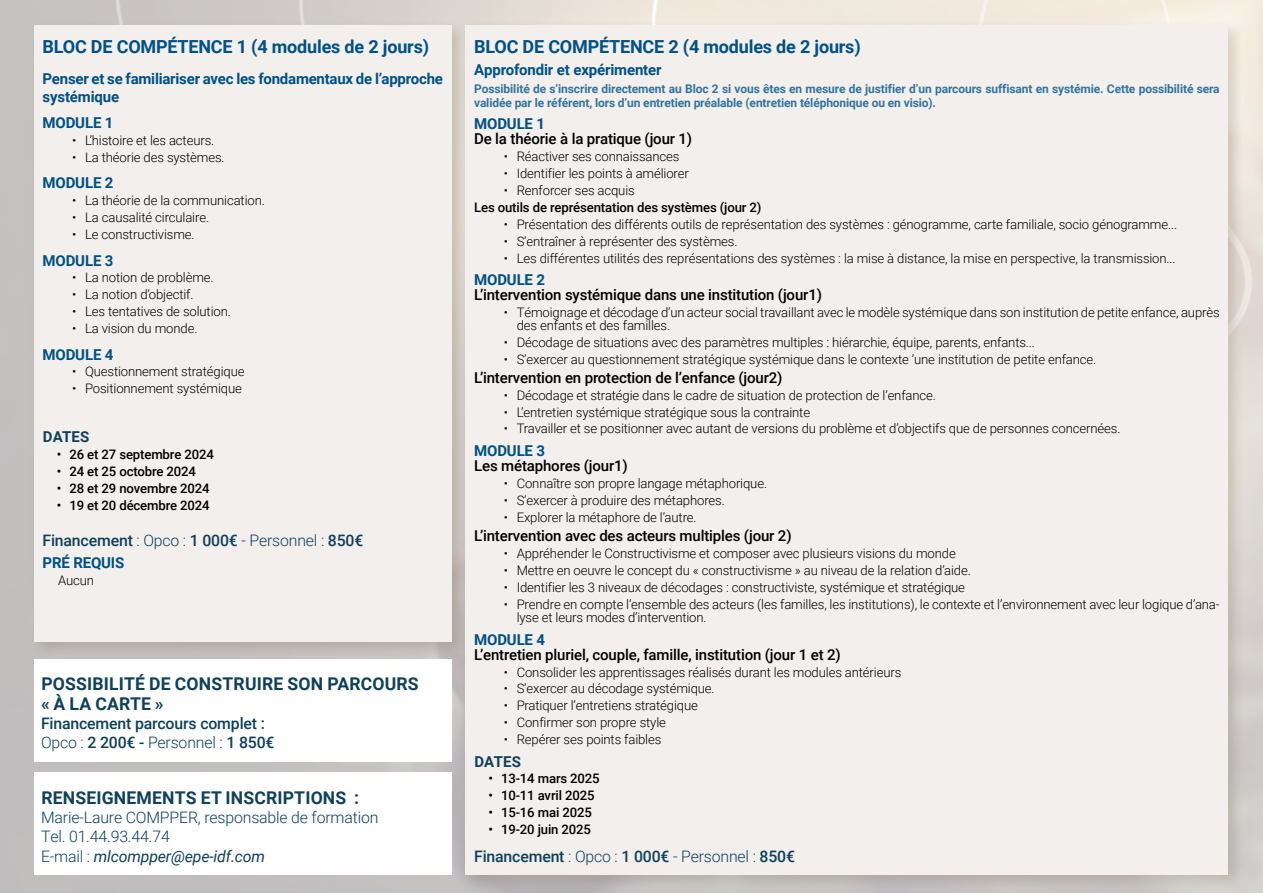
<style>
.page{position:relative;width:1263px;height:893px;background:#fff}
.page>*{position:absolute;margin:0;border:0;box-sizing:border-box;transform-origin:0 0}
.t1{font:700 18px "Roboto";letter-spacing:-.01em;color:#005185}
.t2{font:700 17.55px/19.2px "Roboto";letter-spacing:.01em;color:#0f415b}
.t3{font:500 15.9px/19.4px "Roboto";letter-spacing:-.01em;color:#0f405b}
.t4{font:300 15.9px/19.4px "Roboto";letter-spacing:-.01em;color:#0f405b}
.t5{font:500 15px "Roboto";letter-spacing:-.01em;color:#000}
.t6{font:700 15px/18px "Roboto";letter-spacing:-.01em;color:#005185}
.t7{font:700 15px "Roboto";letter-spacing:.01em;color:#0f415b}
.t8{font:300 13.2px/13.2px "Roboto";letter-spacing:-.01em;color:#000}
.t9{font:500 13.2px "Roboto";letter-spacing:-.01em;color:#000}
.t10{font:700 12px/14.4px "Roboto";letter-spacing:-.01em;color:#33749e}
.s1{font-weight:300}
.s2{font-weight:400;font-style:italic}
</style>
<div class="page">
<div style="left:29px;top:21px;width:438px;height:637px;background:#86775d;opacity:.28"></div>
<div style="left:34px;top:26px;width:417px;height:616px;background:#f2efec"></div>
<div style="left:461px;top:21px;width:783px;height:869px;background:#86775d;opacity:.28"></div>
<div style="left:466px;top:26px;width:762px;height:849px;background:#f2efec"></div>
<h1 class="t1" style="left:43px;top:34px;width:388px">BLOC DE COMPÉTENCE 1 (4 modules de 2 jours)</h1>
<p class="t6" style="left:43px;top:69px;width:402px">Penser et se familiariser avec les fondamentaux de l’approche systémique</p>
<p class="t6" style="left:43px;top:113px;width:72px">MODULE 1</p>
<p class="t8" style="left:72px;top:133px;width:144px">• L’histoire et les acteurs.</p>
<p class="t8" style="left:72px;top:150px;width:154px">• La théorie des systèmes.</p>
<p class="t6" style="left:43px;top:174px;width:72px">MODULE 2</p>
<p class="t8" style="left:72px;top:193px;width:194px">• La théorie de la communication.</p>
<p class="t8" style="left:72px;top:210px;width:138px">• La causalité circulaire.</p>
<p class="t8" style="left:72px;top:227px;width:124px">• Le constructivisme.</p>
<p class="t6" style="left:43px;top:251px;width:72px">MODULE 3</p>
<p class="t8" style="left:72px;top:271px;width:143px">• La notion de problème.</p>
<p class="t8" style="left:72px;top:287px;width:123px">• La notion d’objectif.</p>
<p class="t8" style="left:72px;top:304px;width:160px">• Les tentatives de solution.</p>
<p class="t8" style="left:72px;top:321px;width:127px">• La vision du monde.</p>
<p class="t6" style="left:43px;top:345px;width:72px">MODULE 4</p>
<p class="t8" style="left:72px;top:365px;width:174px">• Questionnement stratégique</p>
<p class="t8" style="left:72px;top:381px;width:171px">• Positionnement systémique</p>
<p class="t7" style="left:43px;top:426px;width:48px">DATES</p>
<p class="t9" style="left:57px;top:445px;width:159px">• 26 et 27 septembre 2024</p>
<p class="t9" style="left:57px;top:462px;width:141px">• 24 et 25 octobre 2024</p>
<p class="t9" style="left:57px;top:479px;width:154px">• 28 et 29 novembre 2024</p>
<p class="t9" style="left:57px;top:496px;width:154px">• 19 et 20 décembre 2024</p>
<p class="t3" style="left:43px;top:530px;width:322px">Financement <span class="s1">: Opco :</span> 1 000€ <span class="s1">- Personnel :</span> 850€</p>
<p class="t6" style="left:43px;top:553px;width:83px">PRÉ REQUIS</p>
<p class="t8" style="left:58px;top:573px;width:37px">Aucun</p>
<h2 class="t2" style="left:41px;top:674px;width:379px">POSSIBILITÉ DE CONSTRUIRE SON PARCOURS « À LA CARTE »</h2>
<p class="t3" style="left:41px;top:713px;width:235px">Financement parcours complet :<br><span class="s1">Opco :</span> 2 200€ - <span class="s1">Personnel :</span> 1 850€</p>
<h2 class="t2" style="left:41px;top:787px;width:319px">RENSEIGNEMENTS ET INSCRIPTIONS :</h2>
<p class="t4" style="left:41px;top:807px;width:339px">Marie-Laure COMPPER, responsable de formation<br>Tel. 01.44.93.44.74<br>E-mail : <span class="s2">mlcompper@epe-idf.com</span></p>
<h1 class="t1" style="left:474px;top:34px;width:388px">BLOC DE COMPÉTENCE 2 (4 modules de 2 jours)</h1>
<p class="t6" style="left:474px;top:60px;width:189px">Approfondir et expérimenter</p>
<p class="t10" style="left:474px;top:81px;width:747px">Possibilité de s’inscrire directement au Bloc 2 si vous êtes en mesure de justifier d’un parcours suffisant en systémie. Cette possibilité sera validée par le référent, lors d’un entretien préalable (entretien téléphonique ou en visio).</p>
<p class="t6" style="left:474px;top:115px;width:72px">MODULE 1</p>
<p class="t5" style="left:474px;top:129px;width:220px">De la théorie à la pratique (jour 1)</p>
<p class="t8" style="left:504px;top:150px;width:177px">• Réactiver ses connaissances</p>
<p class="t8" style="left:504px;top:166px;width:187px">• Identifier les points à améliorer</p>
<p class="t8" style="left:504px;top:183px;width:132px">• Renforcer ses acquis</p>
<p class="t9" style="left:474px;top:198px;width:289px">Les outils de représentation des systèmes (jour 2)</p>
<p class="t8" style="left:504px;top:217px;width:675px">• Présentation des différents outils de représentation des systèmes : génogramme, carte familiale, socio génogramme...</p>
<p class="t8" style="left:504px;top:234px;width:235px">• S’entraîner à représenter des systèmes.</p>
<p class="t8" style="left:504px;top:251px;width:673px">• Les différentes utilités des représentations des systèmes : la mise à distance, la mise en perspective, la transmission...</p>
<p class="t6" style="left:474px;top:270px;width:72px">MODULE 2</p>
<p class="t5" style="left:474px;top:284px;width:349px">L’intervention systémique dans une institution (jour1)</p>
<p class="t8" style="left:517px;top:305px;width:704px;text-indent:-13px">• Témoignage et décodage d’un acteur social travaillant avec le modèle systémique dans son institution de petite enfance, auprès des enfants et des familles.</p>
<p class="t8" style="left:504px;top:335px;width:533px">• Décodage de situations avec des paramètres multiples : hiérarchie, équipe, parents, enfants...</p>
<p class="t8" style="left:504px;top:352px;width:594px">• S’exercer au questionnement stratégique systémique dans le contexte ’une institution de petite enfance.</p>
<p class="t5" style="left:474px;top:367px;width:310px">L’intervention en protection de l’enfance (jour2)</p>
<p class="t8" style="left:504px;top:388px;width:434px">• Décodage et stratégie dans le cadre de situation de protection de l’enfance.</p>
<p class="t8" style="left:504px;top:405px;width:308px">• L’entretien systémique stratégique sous la contrainte</p>
<p class="t8" style="left:504px;top:422px;width:618px">• Travailler et se positionner avec autant de versions du problème et d’objectifs que de personnes concernées.</p>
<p class="t6" style="left:474px;top:441px;width:72px">MODULE 3</p>
<p class="t5" style="left:474px;top:455px;width:155px">Les métaphores (jour1)</p>
<p class="t8" style="left:504px;top:476px;width:265px">• Connaître son propre langage métaphorique.</p>
<p class="t8" style="left:504px;top:493px;width:222px">• S’exercer à produire des métaphores.</p>
<p class="t8" style="left:504px;top:510px;width:194px">• Explorer la métaphore de l’autre.</p>
<p class="t5" style="left:474px;top:525px;width:319px">L’intervention avec des acteurs multiples (jour 2)</p>
<p class="t8" style="left:504px;top:546px;width:453px">• Appréhender le Constructivisme et composer avec plusieurs visions du monde</p>
<p class="t8" style="left:504px;top:563px;width:468px">• Mettre en oeuvre le concept du « constructivisme » au niveau de la relation d’aide.</p>
<p class="t8" style="left:504px;top:580px;width:463px">• Identifier les 3 niveaux de décodages : constructiviste, systémique et stratégique</p>
<p class="t8" style="left:517px;top:597px;width:704px;text-indent:-13px">• Prendre en compte l’ensemble des acteurs (les familles, les institutions), le contexte et l’environnement avec leur logique d’ana&shy;lyse et leurs modes d’intervention.</p>
<p class="t6" style="left:474px;top:630px;width:72px">MODULE 4</p>
<p class="t5" style="left:474px;top:644px;width:368px">L’entretien pluriel, couple, famille, institution (jour 1 et 2)</p>
<p class="t8" style="left:504px;top:665px;width:399px">• Consolider les apprentissages réalisés durant les modules antérieurs</p>
<p class="t8" style="left:504px;top:682px;width:212px">• S’exercer au décodage systémique.</p>
<p class="t8" style="left:504px;top:698px;width:196px">• Pratiquer l’entretiens stratégique</p>
<p class="t8" style="left:504px;top:715px;width:164px">• Confirmer son propre style</p>
<p class="t8" style="left:504px;top:732px;width:159px">• Repérer ses points faibles</p>
<p class="t7" style="left:474px;top:751px;width:48px">DATES</p>
<p class="t9" style="left:488px;top:769px;width:113px">• 13-14 mars 2025</p>
<p class="t9" style="left:488px;top:786px;width:108px">• 10-11 avril 2025</p>
<p class="t9" style="left:488px;top:803px;width:105px">• 15-16 mai 2025</p>
<p class="t9" style="left:488px;top:820px;width:104px">• 19-20 juin 2025</p>
<p class="t3" style="left:474px;top:846px;width:322px">Financement <span class="s1">: Opco :</span> 1 000€ <span class="s1">- Personnel :</span> 850€</p>
</div>
